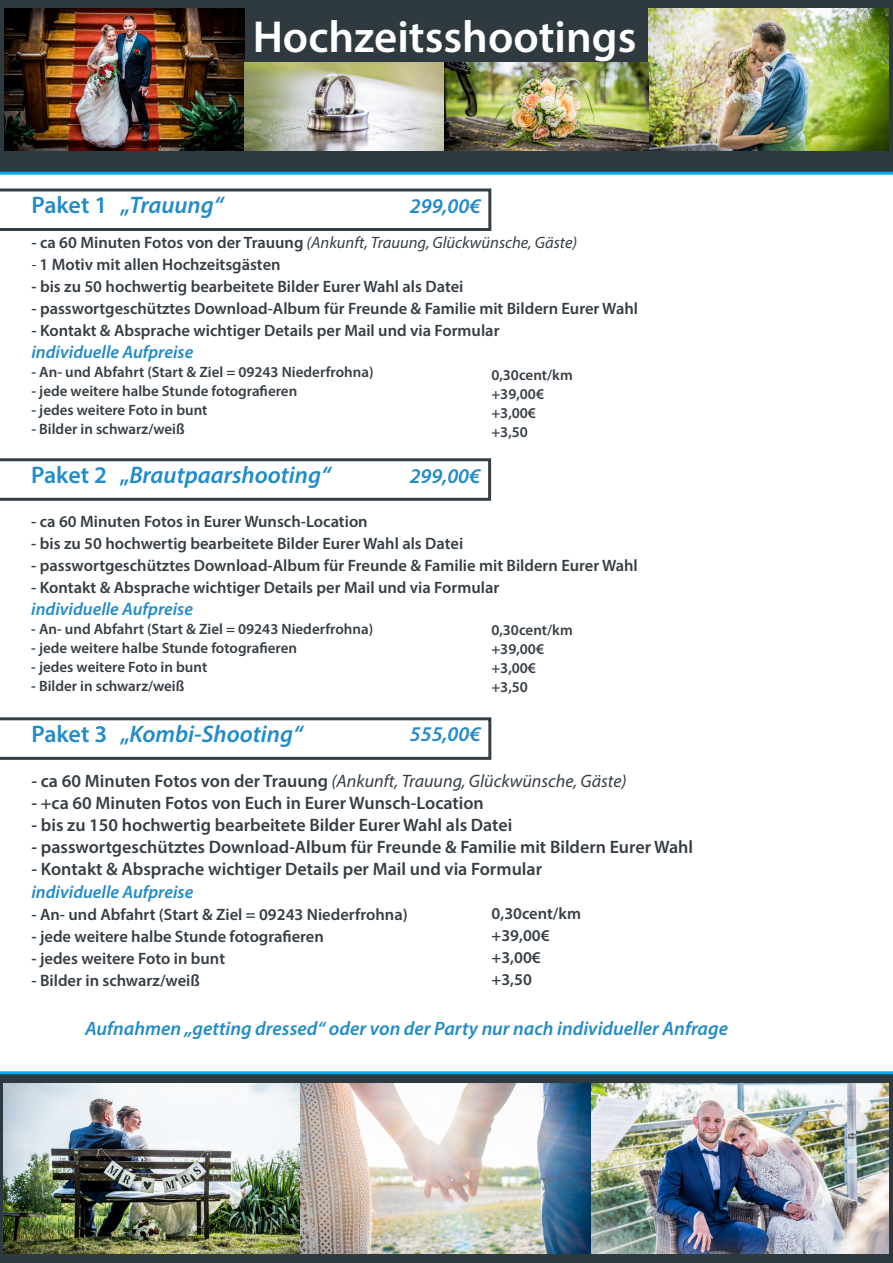
<style>
.page{position:relative;width:893px;height:1263px;background:#fff}
.page>*{position:absolute;margin:0;border:0;box-sizing:border-box;transform-origin:0 0}
.t1{font:600 45px "Myriad Pro";color:#fff}
.t2{font:italic 600 24px "Myriad Pro";color:#228bc9}
.t3{font:italic 600 21px "Myriad Pro";color:#228bc9}
.t4{font:italic 600 19.5px "Myriad Pro";color:#228bc9}
.t5{font:600 18px "Myriad Pro";color:#363e45}
.t6{font:italic 18px "Myriad Pro";color:#363e45}
.t7{font:italic 600 18px "Myriad Pro";color:#228bc9}
.t8{font:600 16.5px "Myriad Pro";color:#363e45}
.t9{font:italic 16.5px "Myriad Pro";color:#363e45}
.t10{font:600 15px "Myriad Pro";color:#363e45}
.s1{font-style:normal}
.s2{font-weight:600;font-style:normal}
.s3{font-weight:400;font-style:italic}
</style>
<div class="page">
<svg style="left:0;top:0;width:893px;height:175px"></svg>
<svg style="left:0;top:1071px;width:893px;height:192px"></svg>
<img style="left:3px;top:1083px;width:886px;height:170px">
<img style="left:4px;top:9px;width:241px;height:142px">
<svg style="left:0;top:188px;width:491px;height:43px"></svg>
<img style="left:648px;top:9px;width:241px;height:142px">
<img style="left:245px;top:63px;width:403px;height:88px">
<svg style="left:0;top:458px;width:491px;height:43px"></svg>
<svg style="left:0;top:717px;width:491px;height:43px"></svg>
<p class="t1" style="left:253px;top:8px;width:385px">Hochzeitsshootings</p>
<p class="t2" style="left:31px;top:190px;width:193px"><span class="s1">Paket 1 „</span>Trauung“</p>
<p class="t3" style="left:410px;top:193px;width:72px">299,00€</p>
<p class="t9" style="left:31px;top:232px;width:547px"><span class="s2">- ca 60 Minuten Fotos von der Trauung</span> (Ankunft, Trauung, Glückwünsche, Gäste)</p>
<p class="t8" style="left:31px;top:254px;width:251px"><span class="s3">-</span> 1 Motiv mit allen Hochzeitsgästen</p>
<p class="t8" style="left:31px;top:276px;width:433px">- bis zu 50 hochwertig bearbeitete Bilder Eurer Wahl als Datei</p>
<p class="t8" style="left:31px;top:298px;width:608px">- passwortgeschütztes Download-Album für Freunde &amp; Familie mit Bildern Eurer Wahl</p>
<p class="t8" style="left:31px;top:320px;width:470px">- Kontakt &amp; Absprache wichtiger Details per Mail und via Formular</p>
<p class="t7" style="left:31px;top:341px;width:163px">individuelle Aufpreise</p>
<p class="t10" style="left:31px;top:363px;width:344px">- An- und Abfahrt (Start &amp; Ziel = 09243 Niederfrohna)</p>
<p class="t10" style="left:31px;top:382px;width:267px">- jede weitere halbe Stunde fotografieren</p>
<p class="t10" style="left:31px;top:401px;width:178px">- jedes weitere Foto in bunt</p>
<p class="t10" style="left:31px;top:420px;width:155px">- Bilder in schwarz/weiß</p>
<p class="t10" style="left:491px;top:365px;width:83px">0,30cent/km</p>
<p class="t10" style="left:491px;top:384px;width:54px">+39,00€</p>
<p class="t10" style="left:491px;top:403px;width:46px">+3,00€</p>
<p class="t10" style="left:491px;top:422px;width:38px">+3,50</p>
<p class="t2" style="left:31px;top:460px;width:301px"><span class="s1">Paket 2 „</span>Brautpaarshooting“</p>
<p class="t3" style="left:410px;top:463px;width:72px">299,00€</p>
<p class="t8" style="left:31px;top:510px;width:338px">- ca 60 Minuten Fotos in Eurer Wunsch-Location</p>
<p class="t8" style="left:31px;top:532px;width:433px">- bis zu 50 hochwertig bearbeitete Bilder Eurer Wahl als Datei</p>
<p class="t8" style="left:31px;top:554px;width:608px">- passwortgeschütztes Download-Album für Freunde &amp; Familie mit Bildern Eurer Wahl</p>
<p class="t8" style="left:31px;top:576px;width:470px">- Kontakt &amp; Absprache wichtiger Details per Mail und via Formular</p>
<p class="t7" style="left:31px;top:597px;width:163px">individuelle Aufpreise</p>
<p class="t10" style="left:31px;top:619px;width:344px">- An- und Abfahrt (Start &amp; Ziel = 09243 Niederfrohna)</p>
<p class="t10" style="left:31px;top:638px;width:267px">- jede weitere halbe Stunde fotografieren</p>
<p class="t10" style="left:31px;top:657px;width:178px">- jedes weitere Foto in bunt</p>
<p class="t10" style="left:31px;top:676px;width:155px">- Bilder in schwarz/weiß</p>
<p class="t10" style="left:491px;top:620px;width:83px">0,30cent/km</p>
<p class="t10" style="left:491px;top:639px;width:54px">+39,00€</p>
<p class="t10" style="left:491px;top:658px;width:46px">+3,00€</p>
<p class="t10" style="left:491px;top:677px;width:38px">+3,50</p>
<p class="t2" style="left:31px;top:718px;width:273px"><span class="s1">Paket 3 „</span>Kombi-Shooting“</p>
<p class="t3" style="left:410px;top:721px;width:72px">555,00€</p>
<p class="t6" style="left:31px;top:770px;width:597px"><span class="s2">- ca 60 Minuten Fotos von der Trauung</span> (Ankunft, Trauung, Glückwünsche, Gäste)</p>
<p class="t5" style="left:31px;top:792px;width:454px">- +ca 60 Minuten Fotos von Euch in Eurer Wunsch-Location</p>
<p class="t5" style="left:31px;top:814px;width:482px">- bis zu 150 hochwertig bearbeitete Bilder Eurer Wahl als Datei</p>
<p class="t5" style="left:31px;top:836px;width:663px">- passwortgeschütztes Download-Album für Freunde &amp; Familie mit Bildern Eurer Wahl</p>
<p class="t5" style="left:31px;top:858px;width:512px">- Kontakt &amp; Absprache wichtiger Details per Mail und via Formular</p>
<p class="t7" style="left:31px;top:880px;width:163px">individuelle Aufpreise</p>
<p class="t8" style="left:31px;top:903px;width:378px">- An- und Abfahrt (Start &amp; Ziel = 09243 Niederfrohna)</p>
<p class="t8" style="left:31px;top:925px;width:294px">- jede weitere halbe Stunde fotografieren</p>
<p class="t8" style="left:31px;top:947px;width:195px">- jedes weitere Foto in bunt</p>
<p class="t8" style="left:31px;top:969px;width:170px">- Bilder in schwarz/weiß</p>
<p class="t8" style="left:492px;top:903px;width:91px">0,30cent/km</p>
<p class="t8" style="left:492px;top:925px;width:59px">+39,00€</p>
<p class="t8" style="left:492px;top:947px;width:51px">+3,00€</p>
<p class="t8" style="left:492px;top:969px;width:42px">+3,50</p>
<p class="t4" style="left:85px;top:1016px;width:644px">Aufnahmen „getting dressed“ oder von der Party nur nach individueller Anfrage</p>
</div>
